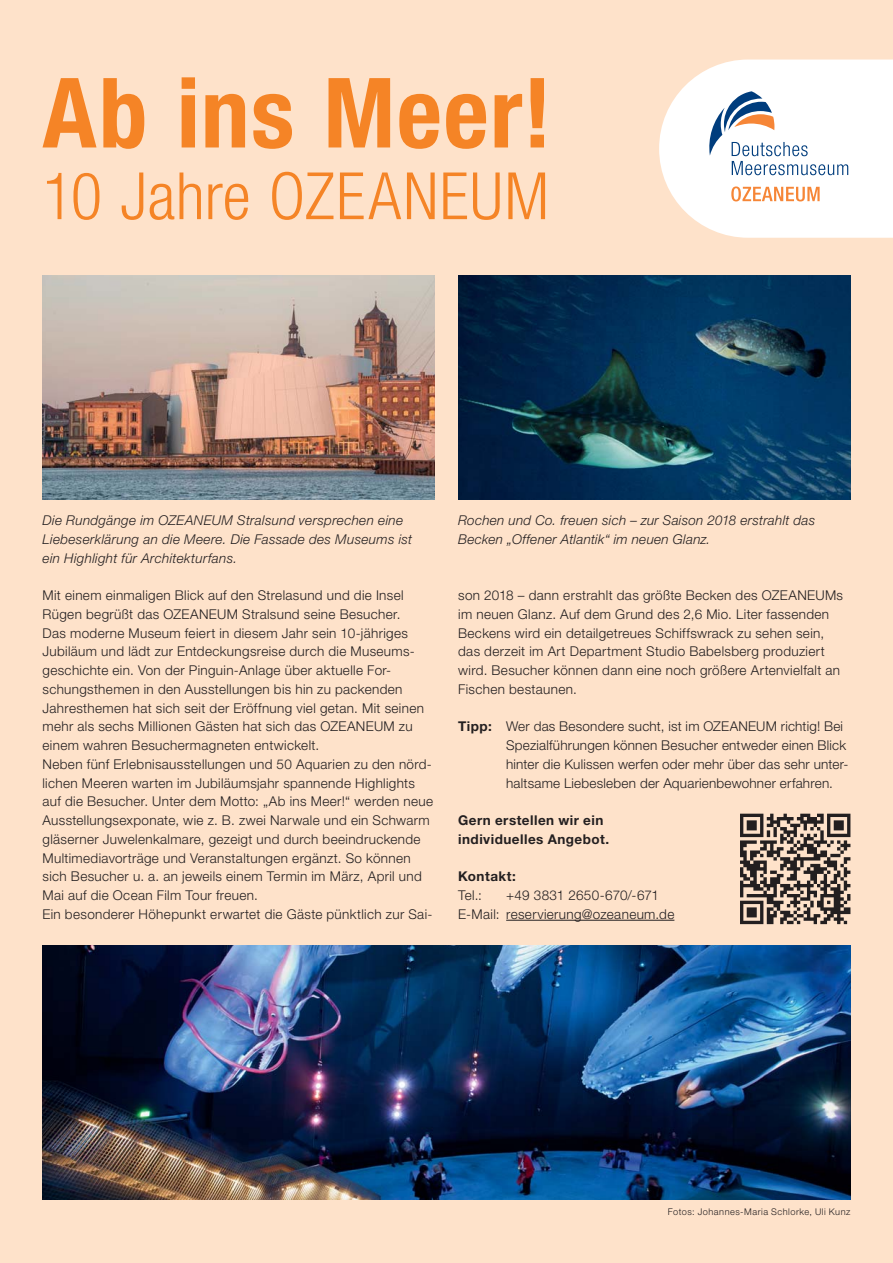
<style>
.page{position:relative;width:893px;height:1263px;background:#fee2ca}
.page>*{position:absolute;margin:0;border:0;box-sizing:border-box;transform-origin:0 0}
.t1{font:700 condensed 97.2px "Helvetica Neue LT Pro";letter-spacing:.015em;color:#f58426}
.t2{font:300 condensed 65.25px "Helvetica Neue LT Pro";letter-spacing:.015em;color:#f58426}
.t3{font:300 13.5px/18.8px "Helvetica Neue LT Pro";letter-spacing:.025em;color:#231f20}
.t4{font:italic 300 13.5px/18.8px "Helvetica Neue LT Pro";letter-spacing:.025em;color:#231f20}
.t5{font:700 13.5px/18.8px "Helvetica Neue LT Pro";letter-spacing:.035em;color:#231f20}
.t6{font:300 9.3px "Helvetica Neue LT Pro";letter-spacing:.055em;color:#231f20}
.s1{font-weight:700}
</style>
<div class="page">
<img style="left:458px;top:276px;width:392px;height:223px">
<img style="left:43px;top:276px;width:392px;height:223px">
<hr style="left:506px;top:920px;width:168px;height:1px;background:#231f20">
<img style="left:43px;top:945px;width:807px;height:254px">
<svg style="left:659px;top:60px;width:234px;height:178px;background:#f4f2f0"></svg>
<svg style="left:740px;top:814px;width:110px;height:110px"></svg>
<h1 class="t1" style="left:43px;top:78px;width:511px">Ab ins Meer!</h1>
<h2 class="t2" style="left:43px;top:173px;width:508px">10 Jahre OZEANEUM</h2>
<p class="t4" style="left:43px;top:512px;width:371px">Die Rundgänge im OZEANEUM Stralsund versprechen eine<br>Liebeserklärung an die Meere. Die Fassade des Museums ist ein Highlight für Architekturfans.</p>
<p class="t4" style="left:458px;top:512px;width:359px">Rochen und Co. freuen sich – zur Saison 2018 erstrahlt das<br>Becken „Offener Atlantik“ im neuen Glanz.</p>
<p class="t3" style="left:43px;top:587px;width:392px">Mit einem einmaligen Blick auf den Strelasund und die Insel Rügen begrüßt das OZEANEUM Stralsund seine Besucher.<br>Das moderne Museum feiert in diesem Jahr sein 10-jähriges Jubiläum und lädt zur Entdeckungsreise durch die Museums&shy;geschichte ein. Von der Pinguin-Anlage über aktuelle For&shy;schungsthemen in den Ausstellungen bis hin zu packenden Jahresthemen hat sich seit der Eröffnung viel getan. Mit seinen mehr als sechs Millionen Gästen hat sich das OZEANEUM zu einem wahren Besuchermagneten entwickelt.<br>Neben fünf Erlebnisausstellungen und 50 Aquarien zu den nörd&shy;lichen Meeren warten im Jubiläumsjahr spannende Highlights auf die Besucher. Unter dem Motto: „Ab ins Meer!“ werden neue Ausstellungsexponate, wie z. B. zwei Narwale und ein Schwarm gläserner Juwelenkalmare, gezeigt und durch beeindruckende Multimediavorträge und Veranstaltungen ergänzt. So können sich Besucher u. a. an jeweils einem Termin im März, April und Mai auf die Ocean Film Tour freuen.<br>Ein besonderer Höhepunkt erwartet die Gäste pünktlich zur Sai-</p>
<p class="t3" style="left:458px;top:587px;width:386px">son 2018 – dann erstrahlt das größte Becken des OZEANEUMs im neuen Glanz. Auf dem Grund des 2,6 Mio. Liter fassenden Beckens wird ein detailgetreues Schiffswrack zu sehen sein, das derzeit im Art Department Studio Babelsberg produziert wird. Besucher können dann eine noch größere Artenvielfalt an Fischen bestaunen.</p>
<p class="t3" style="left:506px;top:719px;width:344px;text-indent:-48px"><span class="s1">Tipp:</span> Wer das Besondere sucht, ist im OZEANEUM richtig! Bei Spezialführungen können Besucher entweder einen Blick hinter die Kulissen werfen oder mehr über das sehr unter&shy;haltsame Liebesleben der Aquarienbewohner erfahren.</p>
<p class="t5" style="left:458px;top:812px;width:153px">Gern erstellen wir ein individuelles Angebot.</p>
<p class="t5" style="left:458px;top:869px;width:59px">Kontakt:</p>
<p class="t3" style="left:458px;top:887px;width:25px">Tel.:</p>
<p class="t3" style="left:458px;top:887px;width:218px;text-indent:48px">+49 3831 2650-670/-671<br>E-Mail: reservierung@ozeaneum.de</p>
<p class="t6" style="left:668px;top:1208px;width:184px">Fotos: Johannes-Maria Schlorke, Uli Kunz</p>
</div>
